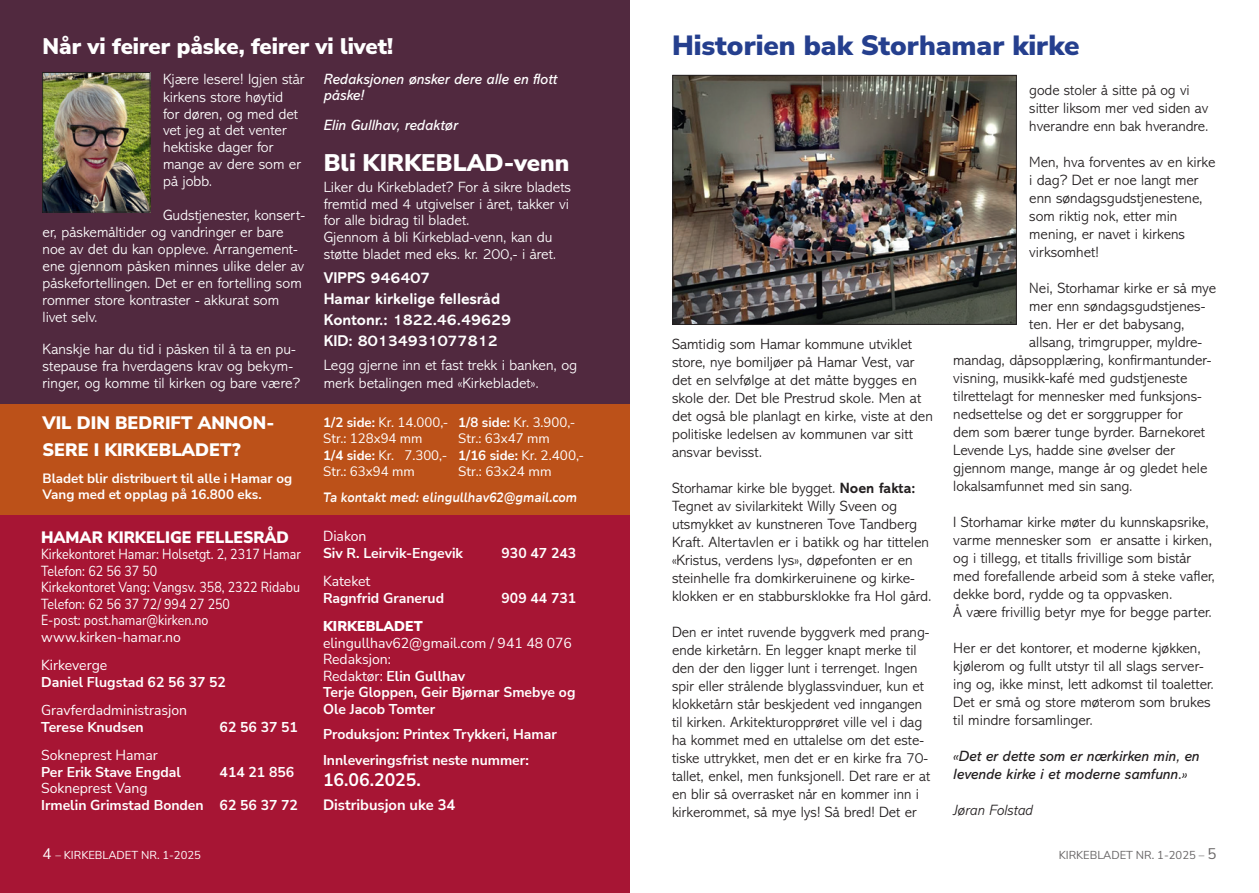
<style>
.page{position:relative;width:1259px;height:893px;background:#fff}
.page>*{position:absolute;margin:0;border:0;box-sizing:border-box;transform-origin:0 0}
.t1{font:900 27.75px "Nunito Sans";color:#253f8e}
.t2{font:900 24px "Nunito Sans";color:#fff}
.t3{font:900 22.5px "Nunito Sans";color:#fff}
.t4{font:900 18px/27px "Nunito Sans";color:#fff}
.t5{font:700 18px "Nunito Sans";color:#fff}
.t6{font:900 16.5px "Nunito Sans";color:#fff;scale:.96 1}
.t7{font:700 15.75px/21px "Abadi MT Std";color:#fff}
.t8{font:300 15px/18px "Abadi MT Std";color:#231f20}
.t9{font:300 15px/17px "Abadi MT Std";color:#fff}
.t10{font:italic 15px/18px "Abadi MT Std";color:#231f20}
.t11{font:italic 15px/16.5px "Abadi MT Std";color:#fff}
.t12{font:700 15px "Nunito Sans";color:#fff}
.t13{font:italic 300 15px "Abadi MT Std";color:#231f20}
.t14{font:700 14.25px/16.5px "Nunito Sans";color:#fff}
.t15{font:14.25px/16.5px "Nunito Sans";color:#fff;scale:.87 1}
.t16{font:14.25px "Nunito Sans";color:#fff}
.t17{font:900 14.25px "Nunito Sans";color:#fff}
.t18{font:13.5px/16.5px "Nunito Sans";color:#fff}
.t19{font:700 13.5px/16.5px "Nunito Sans";color:#fff}
.t20{font:italic 700 13.5px "Nunito Sans 7 pt Expanded";color:#fff;scale:.71 1}
.t21{font:11.25px "Nunito Sans";color:#231f20}
.t22{font:11.25px "Nunito Sans";color:#fff}
.s1{font-size:15px}
.s2{font-weight:700}
.s3{font-weight:400}
</style>
<div class="page">
<img style="left:674px;top:77px;width:340px;height:246px">
<div style="left:672px;top:75px;width:344px;height:250px;border:1px solid #231f20"></div>
<div style="left:0;top:0;width:629px;height:404px;background:#51293f"></div>
<div style="left:0;top:404px;width:629px;height:117px;background:#bc5119"></div>
<div style="left:0;top:515px;width:629px;height:378px;background:#a71534"></div>
<img style="left:44px;top:74px;width:104px;height:136px">
<div style="left:42px;top:72px;width:108px;height:140px;border:1px solid #231f20"></div>
<h3 class="t3" style="left:43px;top:30px;width:352px">Når vi feirer påske, feirer vi livet!</h3>
<p class="t9" style="left:163px;top:70px;width:143px">Kjære lesere! Igjen står kirkens store høytid<br>for døren, og med det vet jeg at det venter hektiske dager for mange av dere som er på jobb.</p>
<p class="t9" style="left:43px;top:207px;width:264px;text-indent:120px">Gudstjenester, konsert&shy;er, påskemåltider og vandringer er bare noe av det du kan oppleve. Arrangement&shy;ene gjennom påsken minnes ulike deler av påskefortellingen. Det er en fortelling som rommer store kontraster - akkurat som livet selv.</p>
<p class="t9" style="left:43px;top:341px;width:259px">Kanskje har du tid i påsken til å ta en pu&shy;stepause fra hverdagens krav og bekym&shy;ringer, og komme til kirken og bare være?</p>
<p class="t4" style="left:43px;top:408px;width:233px">VIL DIN BEDRIFT ANNON-<br>SERE I KIRKEBLADET?</p>
<p class="t19" style="left:43px;top:469px;width:251px">Bladet blir distribuert til alle i Hamar og<br>Vang med et opplag på 16.800 eks.</p>
<p class="t6" style="left:41px;top:526px;width:260px">HAMAR KIRKELIGE FELLESRÅD</p>
<p class="t15" style="left:41px;top:545px;width:300px">Kirkekontoret Hamar: Holsetgt. 2, 2317 Hamar<br>Telefon: 62 56 37 50<br>Kirkekontoret Vang: Vangsv. 358, 2322 Ridabu<br>Telefon: 62 56 37 72/ 994 27 250<br>E-post: post.hamar@kirken.no www.kirken-hamar.no</p>
<p class="t16" style="left:41px;top:655px;width:68px">Kirkeverge</p>
<p class="t14" style="left:41px;top:673px;width:186px">Daniel Flugstad 62 56 37 52</p>
<p class="t16" style="left:41px;top:700px;width:148px">Gravferdadministrasjon</p>
<p class="t14" style="left:41px;top:718px;width:104px">Terese Knudsen</p>
<p class="t14" style="left:220px;top:718px;width:80px">62 56 37 51</p>
<p class="t16" style="left:41px;top:745px;width:118px">Sokneprest Hamar</p>
<p class="t14" style="left:41px;top:763px;width:141px">Per Erik Stave Engdal</p>
<p class="t14" style="left:220px;top:763px;width:76px">414 21 856</p>
<p class="t16" style="left:41px;top:778px;width:108px">Sokneprest Vang</p>
<p class="t14" style="left:41px;top:796px;width:258px">Irmelin Grimstad Bonden 62 56 37 72</p>
<p class="t22" style="left:43px;top:847px;width:160px"><span class="s1">4</span> – KIRKEBLADET NR. 1-2025</p>
<p class="t11" style="left:324px;top:71px;width:235px">Redaksjonen ønsker dere alle en flott påske!</p>
<p class="t11" style="left:324px;top:117px;width:136px">Elin Gullhav, redaktør</p>
<h2 class="t2" style="left:324px;top:145px;width:247px">Bli KIRKEBLAD-venn</h2>
<p class="t9" style="left:324px;top:178px;width:249px">Liker du Kirkebladet? For å sikre bladets fremtid med 4 utgivelser i året, takker vi for alle bidrag til bladet.<br>Gjennom å bli Kirkeblad-venn, kan du støtte bladet med eks. kr. 200,- i året.</p>
<p class="t7" style="left:324px;top:268px;width:189px">VIPPS 946407<br>Hamar kirkelige fellesråd<br>Kontonr.: 1822.46.49629<br>KID: 80134931077812</p>
<p class="t9" style="left:324px;top:357px;width:255px;line-height:18px">Legg gjerne inn et fast trekk i banken, og merk betalingen med «Kirkebladet».</p>
<p class="t18" style="left:323px;top:413px;width:127px"><span class="s2">1/2 side:</span> Kr. 14.000,-<br>Str.: 128x94 mm<br><span class="s2">1/4 side:</span> Kr. 7.300,-<br>Str.: 63x94 mm</p>
<p class="t18" style="left:458px;top:413px;width:128px"><span class="s2">1/8 side:</span> Kr. 3.900,-<br>Str.: 63x47 mm<br><span class="s2">1/16 side:</span> Kr. 2.400,-<br>Str.: 63x24 mm</p>
<p class="t20" style="left:323px;top:487px;width:359px">Ta kontakt med: elingullhav62@gmail.com</p>
<p class="t16" style="left:323px;top:526px;width:45px">Diakon</p>
<p class="t14" style="left:323px;top:544px;width:142px">Siv R. Leirvik-Engevik</p>
<p class="t14" style="left:501px;top:544px;width:76px">930 47 243</p>
<p class="t16" style="left:323px;top:571px;width:49px">Kateket</p>
<p class="t14" style="left:323px;top:589px;width:123px">Ragnfrid Granerud</p>
<p class="t14" style="left:501px;top:589px;width:76px">909 44 731</p>
<p class="t17" style="left:323px;top:616px;width:101px">KIRKEBLADET</p>
<p class="t14" style="left:323px;top:634px;width:254px"><span class="s3">elingullhav62@gmail.com / 941 48 076<br>Redaksjon:<br>Redaktør:</span> Elin Gullhav<br>Terje Gloppen, Geir Bjørnar Smebye og<br>Ole Jacob Tomter</p>
<p class="t14" style="left:323px;top:721px;width:235px;line-height:25.5px">Produksjon: Printex Trykkeri, Hamar<br>Innleveringsfrist neste nummer:</p>
<p class="t5" style="left:323px;top:767px;width:99px">16.06.2025.</p>
<p class="t12" style="left:323px;top:794px;width:134px">Distribusjon uke 34</p>
<h1 class="t1" style="left:672px;top:25px;width:409px">Historien bak Storhamar kirke</h1>
<p class="t8" style="left:672px;top:335px;width:262px">Samtidig som Hamar kommune utviklet store, nye bomiljøer på Hamar Vest, var det en selvfølge at det måtte bygges en skole der. Det ble Prestrud skole. Men at det også ble planlagt en kirke, viste at den politiske ledelsen av kommunen var sitt ansvar bevisst.</p>
<p class="t8" style="left:672px;top:479px;width:261px">Storhamar kirke ble bygget. <span class="s2">Noen fakta:<br></span>Tegnet av sivilarkitekt Willy Sveen og utsmykket av kunstneren Tove Tandberg Kraft. Altertavlen er i batikk og har tittelen «Kristus, verdens lys», døpefonten er en steinhelle fra domkirkeruinene og kirke&shy;klokken er en stabbursklokke fra Hol gård.</p>
<p class="t8" style="left:672px;top:623px;width:260px">Den er intet ruvende byggverk med prang&shy;ende kirketårn. En legger knapt merke til den der den ligger lunt i terrenget. Ingen spir eller strålende blyglassvinduer, kun et klokketårn står beskjedent ved inngangen til kirken. Arkitekturopprøret ville vel i dag ha kommet med en uttalelse om det este&shy;tiske uttrykket, men det er en kirke fra 70- tallet, enkel, men funksjonell. Det rare er at en blir så overrasket når en kommer inn i kirkerommet, så mye lys! Så bred! Det er</p>
<p class="t8" style="left:1029px;top:82px;width:181px">gode stoler å sitte på og vi sitter liksom mer ved siden av hverandre enn bak hverandre.</p>
<p class="t8" style="left:1029px;top:154px;width:188px">Men, hva forventes av en kirke i dag? Det er noe langt mer enn søndagsgudstjenestene, som riktig nok, etter min mening, er navet i kirkens virksomhet!</p>
<p class="t8" style="left:1029px;top:280px;width:188px">Nei, Storhamar kirke er så mye</p>
<p class="t8" style="left:1029px;top:298px;width:178px">mer enn søndagsgudstjenes-</p>
<p class="t8" style="left:1029px;top:316px;width:157px">ten. Her er det babysang,</p>
<p class="t8" style="left:1029px;top:334px;width:174px">allsang, trimgrupper, myldre-</p>
<p class="t8" style="left:953px;top:352px;width:260px">mandag, dåpsopplæring, konfirmantunder-</p>
<p class="t8" style="left:953px;top:370px;width:236px">visning, musikk-kafé med gudstjeneste</p>
<p class="t8" style="left:953px;top:388px;width:250px">tilrettelagt for mennesker med funksjons-</p>
<p class="t8" style="left:953px;top:406px;width:231px">nedsettelse og det er sorggrupper for</p>
<p class="t8" style="left:953px;top:424px;width:253px">dem som bærer tunge byrder. Barnekoret</p>
<p class="t8" style="left:953px;top:442px;width:223px">Levende Lys, hadde sine øvelser der</p>
<p class="t8" style="left:953px;top:460px;width:256px">gjennom mange, mange år og gledet hele</p>
<p class="t8" style="left:953px;top:478px;width:181px">lokalsamfunnet med sin sang.</p>
<p class="t8" style="left:953px;top:514px;width:263px">I Storhamar kirke møter du kunnskapsrike, varme mennesker som er ansatte i kirken, og i tillegg, et titalls frivillige som bistår med forefallende arbeid som å steke vafler, dekke bord, rydde og ta oppvasken.<br>Å være frivillig betyr mye for begge parter.</p>
<p class="t8" style="left:953px;top:640px;width:262px">Her er det kontorer, et moderne kjøkken, kjølerom og fullt utstyr til all slags server&shy;ing og, ikke minst, lett adkomst til toaletter.<br>Det er små og store møterom som brukes til mindre forsamlinger.</p>
<p class="t10" style="left:953px;top:748px;width:248px">«Det er dette som er nærkirken min, en levende kirke i et moderne samfunn.»</p>
<p class="t13" style="left:953px;top:802px;width:81px">Jøran Folstad</p>
<p class="t21" style="left:1058px;top:847px;width:159px">KIRKEBLADET NR. 1-2025 – <span class="s1">5</span></p>
</div>
